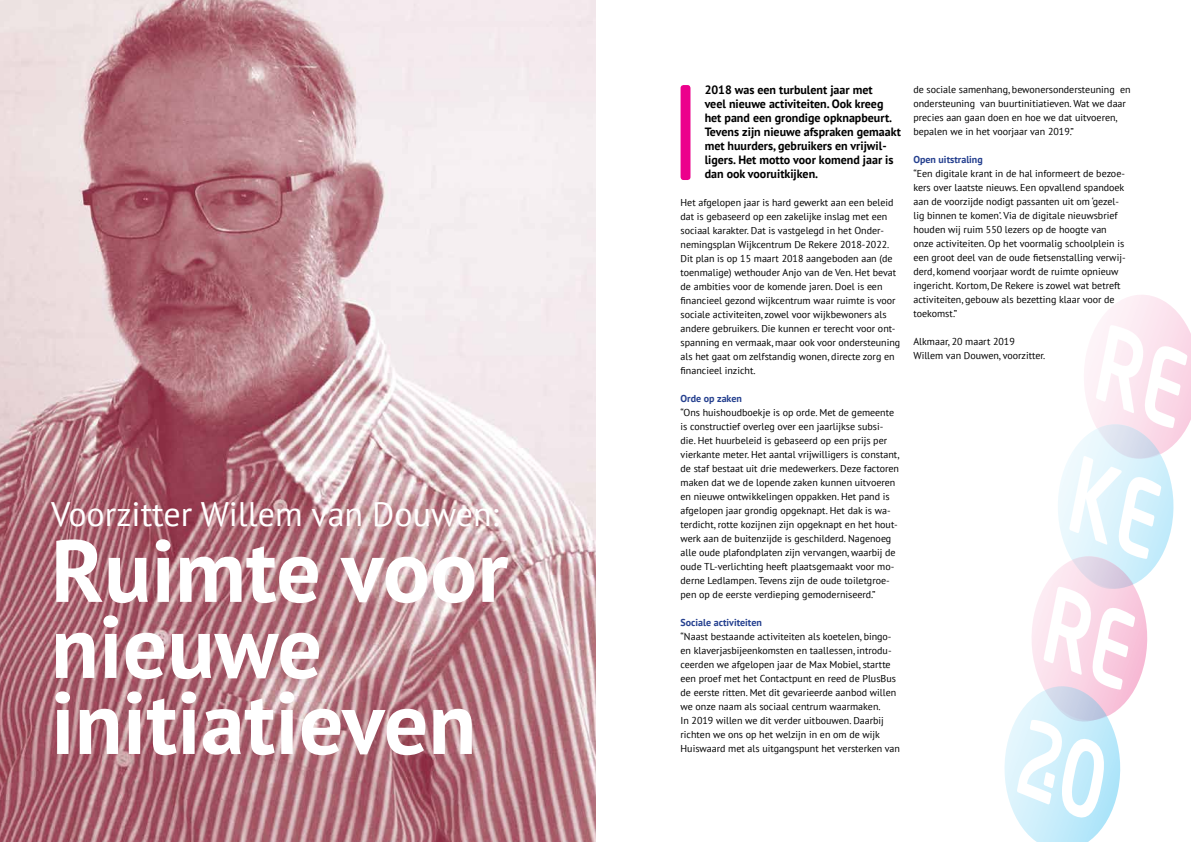
<style>
.page{position:relative;width:1191px;height:842px;background:#fff}
.page>*{position:absolute;margin:0;border:0;box-sizing:border-box;transform-origin:0 0}
.t1{font:700 88px/76px "PT Sans";color:#fff}
.t2{font:34px "PT Sans";color:#fff}
.t3{font:700 12px/14px "PT Sans";color:#000}
.t4{font:10px/14px "PT Sans";color:#000}
.t5{font:700 10px "PT Sans";color:#25408f}
</style>
<div class="page">
<img style="left:0;top:0;width:595px;height:842px">
<div style="left:680px;top:85px;width:10px;height:95px;background:#ec008c;border-radius:3px"></div>
<svg style="left:1004px;top:295px;width:187px;height:547px"></svg>
<h2 class="t2" style="left:51px;top:492px;width:449px">Voorzitter Willem van Douwen:</h2>
<h1 class="t1" style="left:51px;top:531px;width:459px">Ruimte voor nieuwe initiatieven</h1>
<p class="t3" style="left:704px;top:83px;width:198px">2018 was een turbulent jaar met<br>veel nieuwe activiteiten. Ook kreeg het pand een grondige opknapbeurt.<br>Tevens zijn nieuwe afspraken gemaakt met huurders, gebruikers en vrijwil&shy;ligers. Het motto voor komend jaar is dan ook vooruitkijken.</p>
<p class="t4" style="left:680px;top:195px;width:221px">Het afgelopen jaar is hard gewerkt aan een beleid dat is gebaseerd op een zakelijke inslag met een sociaal karakter. Dat is vastgelegd in het Onder&shy;nemingsplan Wijkcentrum De Rekere 2018-2022.<br>Dit plan is op 15 maart 2018 aangeboden aan (de toenmalige) wethouder Anjo van de Ven. Het bevat de ambities voor de komende jaren. Doel is een financieel gezond wijkcentrum waar ruimte is voor sociale activiteiten, zowel voor wijkbewoners als andere gebruikers. Die kunnen er terecht voor ont&shy;spanning en vermaak, maar ook voor ondersteuning als het gaat om zelfstandig wonen, directe zorg en financieel inzicht.</p>
<p class="t5" style="left:680px;top:392px;width:63px">Orde op zaken</p>
<p class="t4" style="left:680px;top:405px;width:220px">“Ons huishoudboekje is op orde. Met de gemeente is constructief overleg over een jaarlijkse subsi&shy;die. Het huurbeleid is gebaseerd op een prijs per vierkante meter. Het aantal vrijwilligers is constant, de staf bestaat uit drie medewerkers. Deze factoren maken dat we de lopende zaken kunnen uitvoeren en nieuwe ontwikkelingen oppakken. Het pand is afgelopen jaar grondig opgeknapt. Het dak is wa&shy;terdicht, rotte kozijnen zijn opgeknapt en het hout&shy;werk aan de buitenzijde is geschilderd. Nagenoeg alle oude plafondplaten zijn vervangen, waarbij de oude TL-verlichting heeft plaatsgemaakt voor mo&shy;derne Ledlampen. Tevens zijn de oude toiletgroe&shy;pen op de eerste verdieping gemoderniseerd.”</p>
<p class="t5" style="left:680px;top:616px;width:83px">Sociale activiteiten</p>
<p class="t4" style="left:680px;top:629px;width:221px">“Naast bestaande activiteiten als koetelen, bingo&shy;en klaverjasbijeenkomsten en taallessen, introdu&shy;ceerden we afgelopen jaar de Max Mobiel, startte een proef met het Contactpunt en reed de PlusBus de eerste ritten. Met dit gevarieerde aanbod willen we onze naam als sociaal centrum waarmaken.<br>In 2019 willen we dit verder uitbouwen. Daarbij richten we ons op het welzijn in en om de wijk Huiswaard met als uitgangspunt het versterken van</p>
<p class="t4" style="left:913px;top:82px;width:219px">de sociale samenhang, bewonersondersteuning en ondersteuning van buurtinitiatieven. Wat we daar precies aan gaan doen en hoe we dat uitvoeren, bepalen we in het voorjaar van 2019.”</p>
<p class="t5" style="left:913px;top:152px;width:71px">Open uitstraling</p>
<p class="t4" style="left:913px;top:166px;width:214px">“Een digitale krant in de hal informeert de bezoe&shy;kers over laatste nieuws. Een opvallend spandoek aan de voorzijde nodigt passanten uit om ‘gezel&shy;lig binnen te komen’. Via de digitale nieuwsbrief houden wij ruim 550 lezers op de hoogte van onze activiteiten. Op het voormalig schoolplein is een groot deel van de oude fietsenstalling verwij&shy;derd, komend voorjaar wordt de ruimte opnieuw ingericht. Kortom, De Rekere is zowel wat betreft activiteiten, gebouw als bezetting klaar voor de toekomst.”</p>
<p class="t4" style="left:913px;top:334px;width:133px">Alkmaar, 20 maart 2019<br>Willem van Douwen, voorzitter.</p>
</div>
